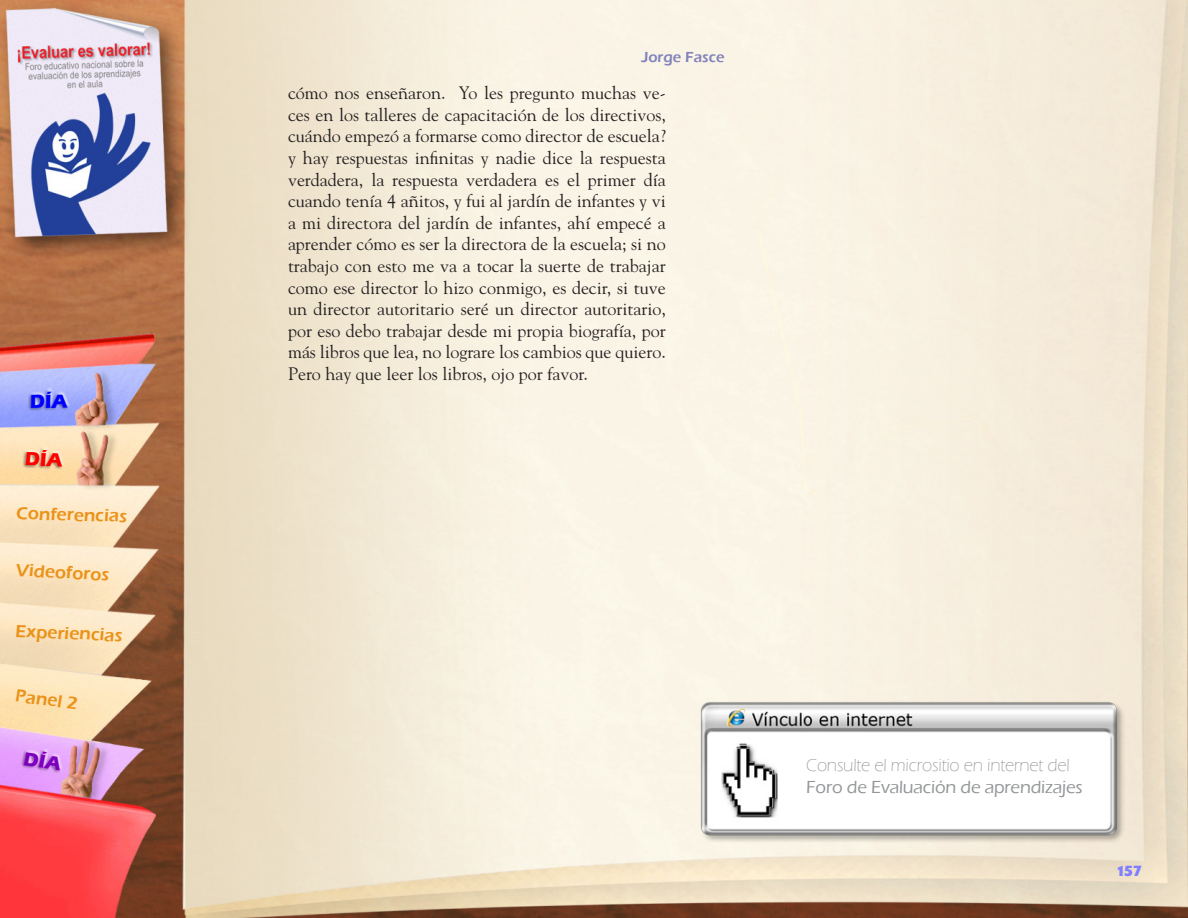
<style>
.page{position:relative;width:1188px;height:918px;background:#fff}
.page>*{position:absolute;margin:0;border:0;box-sizing:border-box;transform-origin:0 0}
.respuesta{font:18px/21.6px "Goudy";color:#231f20;text-align:justify}
.internet{font:300 18px/21.6px "Eras ITC";letter-spacing:-.01em;color:#949698}
.t1{font:600 18px "Eras ITC";color:#ea921a}
.t2{font:600 15px "Eras ITC";color:#8283bd}
.t3{font:700 15px "Delta";color:#8080ff}
.s1{font-weight:500}
</style>
<div class="page">
<img style="left:0;top:0;width:1188px;height:918px">
<img style="left:700px;top:701px;width:424px;height:142px">
<svg style="left:9px;top:375px;width:161px;height:127px;background:#ccb2aa"></svg>
<svg style="left:0;top:715px;width:170px;height:118px;background:#ce7a84"></svg>
<p class="t1" style="left:16px;top:503px;width:112px;rotate:1deg">Conferencias</p>
<p class="t1" style="left:17px;top:560px;width:95px;rotate:3deg">Videoforos</p>
<p class="t1" style="left:16px;top:621px;width:109px;rotate:2deg">Experiencias</p>
<p class="t1" style="left:17px;top:685px;width:64px;rotate:7deg">Panel 2</p>
<p class="t2" style="left:641px;top:48px;width:85px">Jorge Fasce</p>
<p class="respuesta" style="left:288px;top:82px;width:379px">cómo nos enseñaron. Yo les pregunto muchas ve&shy;ces en los talleres de capacitación de los directivos, cuándo empezó a formarse como director de escuela? y hay respuestas infinitas y nadie dice la respuesta verdadera, la respuesta verdadera es el primer día cuando tenía 4 añitos, y fui al jardín de infantes y vi a mi directora del jardín de infantes, ahí empecé a aprender cómo es ser la directora de la escuela; si no trabajo con esto me va a tocar la suerte de trabajar como ese director lo hizo conmigo, es decir, si tuve un director autoritario seré un director autoritario, por eso debo trabajar desde mi propia biografía, por más libros que lea, no lograre los cambios que quiero.<br>Pero hay que leer los libros, ojo por favor.</p>
<p class="internet" style="left:806px;top:755px;width:278px">Consulte el micrositio en internet del<br><span class="s1">Foro de Evaluación de aprendizajes</span></p>
<p class="t3" style="left:1116px;top:862px;width:27px">157</p>
</div>
